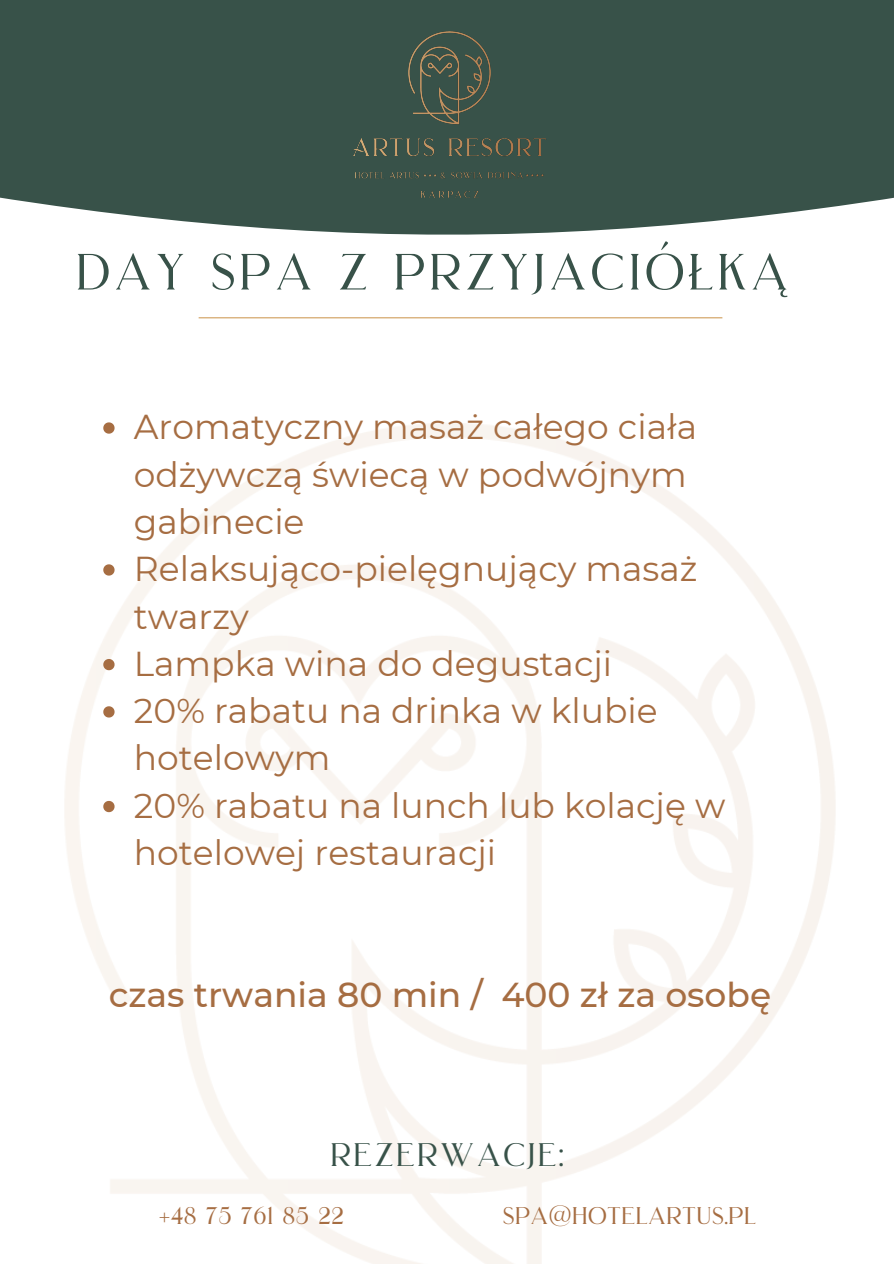
<style>
.page{position:relative;width:894px;height:1264px;background:#fff}
.page>*{position:absolute;margin:0;border:0;box-sizing:border-box;transform-origin:0 0}
.t1{font:50.85px "Brilon";letter-spacing:.075em;color:#385249}
.t2{font:34.5px/47.2px "Montserrat";color:#a66d42}
.t3{font:500 34.5px "Montserrat";color:#a66d42}
.t4{font:32.55px "Brilon";letter-spacing:.075em;color:#385249}
.t5{font:24px "Brilon";letter-spacing:.02em;color:#a66d42}
</style>
<div class="page">
<div style="left:0;top:0;width:893px;height:227px;background:#385249"></div>
<div style="left:241px;top:0;width:416px;height:235px;background:#385249"></div>
<svg style="left:198px;top:317px;width:524px;height:1px"></svg>
<svg style="left:103px;top:422px;width:11px;height:11px"></svg>
<svg style="left:103px;top:564px;width:11px;height:11px"></svg>
<svg style="left:103px;top:659px;width:11px;height:11px"></svg>
<svg style="left:103px;top:706px;width:11px;height:11px"></svg>
<svg style="left:103px;top:801px;width:11px;height:11px"></svg>
<p class="t1" style="left:76px;top:231px;width:713px">DAY SPA Z PRZYJACIÓŁKĄ</p>
<p class="t2" style="left:134px;top:403px;width:564px">Aromatyczny masaż całego ciała odżywczą świecą w podwójnym gabinecie</p>
<p class="t2" style="left:134px;top:545px;width:565px">Relaksująco-pielęgnujący masaż twarzy</p>
<p class="t2" style="left:134px;top:640px;width:479px">Lampka wina do degustacji</p>
<p class="t2" style="left:134px;top:687px;width:525px">20% rabatu na drinka w klubie hotelowym</p>
<p class="t2" style="left:134px;top:781px;width:593px">20% rabatu na lunch lub kolację w hotelowej restauracji</p>
<p class="t3" style="left:109px;top:973px;width:663px">czas trwania 80 min / 400 zł za osobę</p>
<p class="t4" style="left:330px;top:1128px;width:234px">REZERWACJE:</p>
<p class="t5" style="left:159px;top:1196px;width:187px">+48 75 761 85 22</p>
<p class="t5" style="left:502px;top:1196px;width:254px">SPA@HOTELARTUS.PL</p>
</div>
